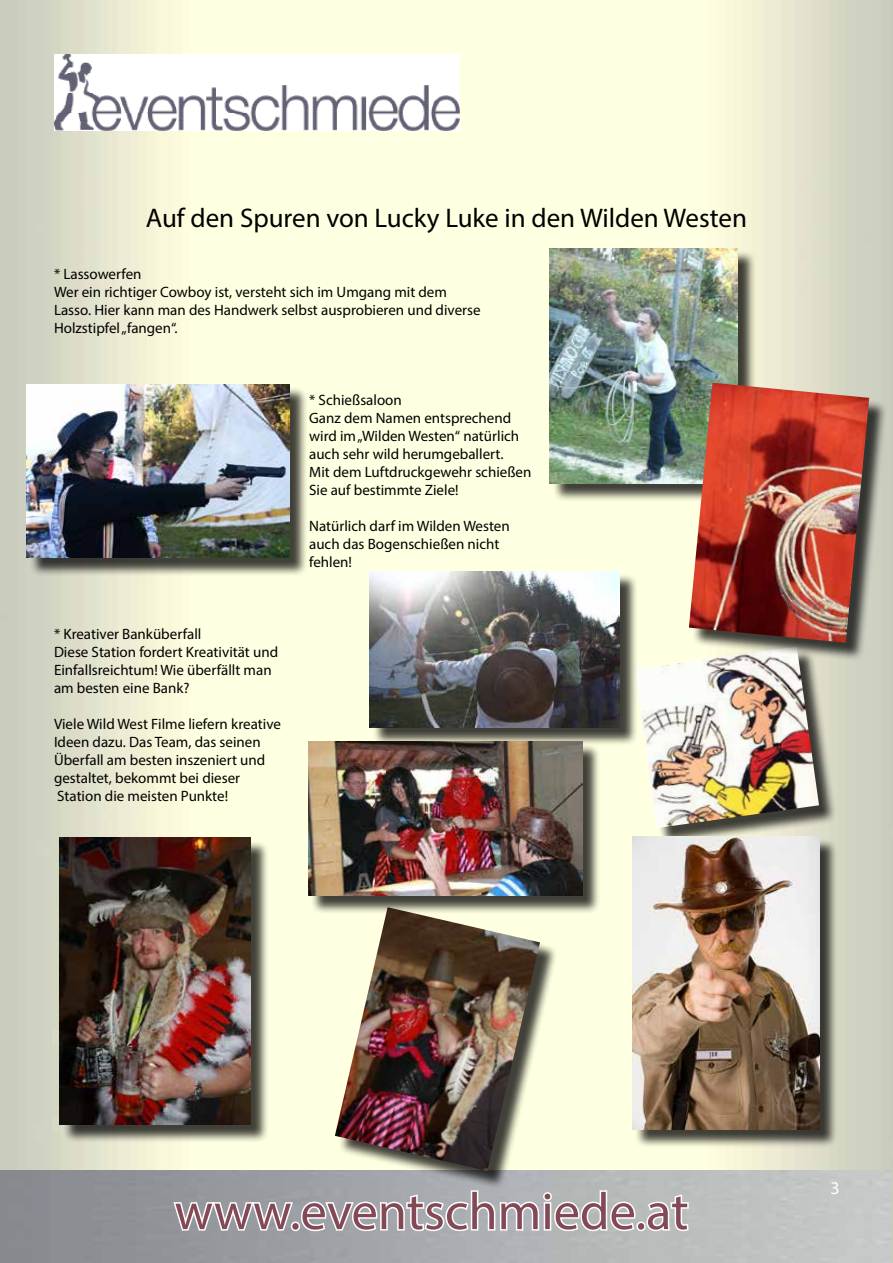
<style>
.page{position:relative;width:893px;height:1263px;background:#fff}
.page>*{position:absolute;margin:0;border:0;box-sizing:border-box;transform-origin:0 0}
.t1{font:52.5px "Myriad Pro";color:#834957}
.t2{font:27px "Myriad Pro";color:#000}
.t3{font:18px "Myriad Pro";color:#fff}
.t4{font:15px/18px "Myriad Pro";color:#000}
</style>
<div class="page">
<img style="left:0;top:0;width:893px;height:1263px">
<img style="left:0;top:1170px;width:892px;height:93px">
<svg style="left:172px;top:1189px;width:465px;height:44px"></svg>
<div style="left:636px;top:1221px;width:10px;height:10px;border:3px solid #fff;border-radius:50%"></div>
<svg style="left:645px;top:1192px;width:45px;height:41px"></svg>
<div style="left:637px;top:650px;width:200px;height:196px;background:#000;opacity:.75"></div>
<img style="left:635px;top:647px;width:184px;height:181px">
<div style="left:552px;top:251px;width:204px;height:251px;background:#000;opacity:.75"></div>
<img style="left:550px;top:248px;width:188px;height:235px">
<div style="left:29px;top:386px;width:279px;height:190px;background:#000;opacity:.75"></div>
<img style="left:27px;top:384px;width:262px;height:174px">
<div style="left:372px;top:573px;width:266px;height:173px;background:#000;opacity:.75"></div>
<img style="left:370px;top:571px;width:250px;height:156px">
<div style="left:634px;top:838px;width:204px;height:310px;background:#000;opacity:.75"></div>
<img style="left:632px;top:836px;width:187px;height:294px">
<div style="left:338px;top:910px;width:220px;height:279px;background:#000;opacity:.75"></div>
<img style="left:335px;top:914px;width:205px;height:257px">
<div style="left:311px;top:744px;width:290px;height:170px;background:#000;opacity:.75"></div>
<img style="left:308px;top:741px;width:275px;height:154px">
<div style="left:62px;top:840px;width:208px;height:303px;background:#000;opacity:.75"></div>
<img style="left:60px;top:838px;width:191px;height:287px">
<div style="left:692px;top:385px;width:196px;height:276px;background:#000;opacity:.75"></div>
<img style="left:689px;top:383px;width:180px;height:260px">
<img style="left:54px;top:54px;width:405px;height:76px">
<h2 class="t2" style="left:146px;top:201px;width:603px">Auf den Spuren von Lucky Luke in den Wilden Westen</h2>
<p class="t4" style="left:54px;top:264px;width:428px">* Lassowerfen<br>Wer ein richtiger Cowboy ist, versteht sich im Umgang mit dem Lasso. Hier kann man des Handwerk selbst ausprobieren und diverse Holzstipfel „fangen“.</p>
<p class="t4" style="left:54px;top:624px;width:226px">* Kreativer Banküberfall<br>Diese Station fordert Kreativität und<br>Einfallsreichtum! Wie überfällt man am besten eine Bank?</p>
<p class="t4" style="left:54px;top:714px;width:228px">Viele Wild West Filme liefern kreative<br>Ideen dazu. Das Team, das seinen<br>Überfall am besten inszeniert und gestaltet, bekommt bei dieser<br>Station die meisten Punkte!</p>
<p class="t4" style="left:309px;top:390px;width:224px">* Schießsaloon<br>Ganz dem Namen entsprechend wird im „Wilden Westen“ natürlich auch sehr wild herumgeballert.<br>Mit dem Luftdruckgewehr schießen<br>Sie auf bestimmte Ziele!</p>
<p class="t4" style="left:309px;top:516px;width:202px">Natürlich darf im Wilden Westen auch das Bogenschießen nicht fehlen!</p>
<h1 class="t1" style="left:174px;top:1179px;width:516px">www.eventschmiede.at</h1>
<p class="t3" style="left:831px;top:1176px;width:11px">3</p>
</div>
